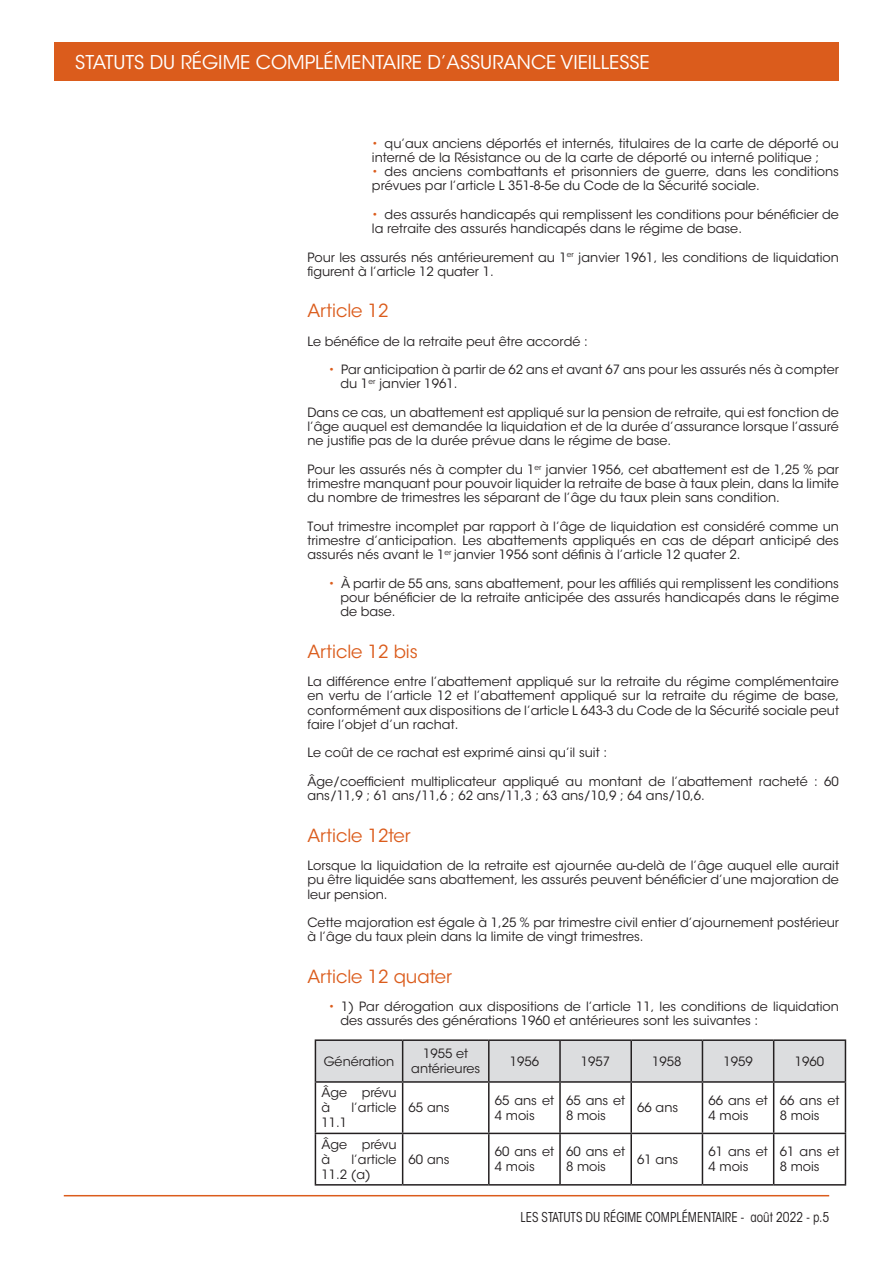
<style>
.page{position:relative;width:893px;height:1263px;background:#fff}
.page>*{position:absolute;margin:0;border:0;box-sizing:border-box;transform-origin:0 0}
.t1{font:18.9px "ITC Avant Garde Std";color:#fff}
.t2{font:18px "ITC Avant Garde Std";color:#db5c1c}
.t3{font:condensed 13.5px "ITC Avant Garde Std";color:#231f20}
.text_Statut{font:12.75px/14.2px "ITC Avant Garde Std";color:#231f20}
.s1{color:#db5c1c}
</style>
<div class="page">
<div style="left:54px;top:43px;width:785px;height:38px;background:#db5c1c"></div>
<div style="left:316px;top:1041px;width:529px;height:40px;background:#dcdddf"></div>
<hr style="left:315px;top:1039px;width:88px;height:2px;background:#231f20">
<hr style="left:315px;top:1041px;width:1px;height:40px;background:#231f20">
<hr style="left:403px;top:1039px;width:86px;height:2px;background:#231f20">
<hr style="left:402px;top:1041px;width:1px;height:40px;background:#231f20">
<hr style="left:489px;top:1039px;width:71px;height:2px;background:#231f20">
<hr style="left:488px;top:1041px;width:2px;height:40px;background:#231f20">
<hr style="left:560px;top:1039px;width:71px;height:2px;background:#231f20">
<hr style="left:559px;top:1041px;width:2px;height:40px;background:#231f20">
<hr style="left:631px;top:1039px;width:71px;height:2px;background:#231f20">
<hr style="left:630px;top:1041px;width:2px;height:40px;background:#231f20">
<hr style="left:702px;top:1039px;width:72px;height:2px;background:#231f20">
<hr style="left:702px;top:1041px;width:1px;height:40px;background:#231f20">
<hr style="left:774px;top:1039px;width:72px;height:2px;background:#231f20">
<hr style="left:773px;top:1041px;width:1px;height:40px;background:#231f20">
<hr style="left:845px;top:1041px;width:1px;height:40px;background:#231f20">
<hr style="left:315px;top:1081px;width:88px;height:2px;background:#231f20">
<hr style="left:315px;top:1083px;width:1px;height:50px;background:#231f20">
<hr style="left:403px;top:1081px;width:86px;height:2px;background:#231f20">
<hr style="left:402px;top:1083px;width:1px;height:50px;background:#231f20">
<hr style="left:489px;top:1081px;width:71px;height:2px;background:#231f20">
<hr style="left:488px;top:1083px;width:2px;height:50px;background:#231f20">
<hr style="left:560px;top:1081px;width:71px;height:2px;background:#231f20">
<hr style="left:559px;top:1083px;width:2px;height:50px;background:#231f20">
<hr style="left:631px;top:1081px;width:71px;height:2px;background:#231f20">
<hr style="left:630px;top:1083px;width:2px;height:50px;background:#231f20">
<hr style="left:702px;top:1081px;width:72px;height:2px;background:#231f20">
<hr style="left:702px;top:1083px;width:1px;height:50px;background:#231f20">
<hr style="left:774px;top:1081px;width:72px;height:2px;background:#231f20">
<hr style="left:773px;top:1083px;width:1px;height:50px;background:#231f20">
<hr style="left:845px;top:1083px;width:1px;height:50px;background:#231f20">
<hr style="left:315px;top:1133px;width:88px;height:1px;background:#231f20">
<hr style="left:315px;top:1134px;width:1px;height:50px;background:#231f20">
<hr style="left:403px;top:1133px;width:86px;height:1px;background:#231f20">
<hr style="left:402px;top:1134px;width:1px;height:50px;background:#231f20">
<hr style="left:489px;top:1133px;width:71px;height:1px;background:#231f20">
<hr style="left:488px;top:1134px;width:2px;height:50px;background:#231f20">
<hr style="left:560px;top:1133px;width:71px;height:1px;background:#231f20">
<hr style="left:559px;top:1134px;width:2px;height:50px;background:#231f20">
<hr style="left:631px;top:1133px;width:71px;height:1px;background:#231f20">
<hr style="left:630px;top:1134px;width:2px;height:50px;background:#231f20">
<hr style="left:702px;top:1133px;width:72px;height:1px;background:#231f20">
<hr style="left:702px;top:1134px;width:1px;height:50px;background:#231f20">
<hr style="left:774px;top:1133px;width:72px;height:1px;background:#231f20">
<hr style="left:773px;top:1134px;width:1px;height:50px;background:#231f20">
<hr style="left:845px;top:1134px;width:1px;height:50px;background:#231f20">
<hr style="left:315px;top:1184px;width:88px;height:1px;background:#231f20">
<hr style="left:403px;top:1184px;width:86px;height:1px;background:#231f20">
<hr style="left:489px;top:1184px;width:71px;height:1px;background:#231f20">
<hr style="left:560px;top:1184px;width:71px;height:1px;background:#231f20">
<hr style="left:631px;top:1184px;width:71px;height:1px;background:#231f20">
<hr style="left:702px;top:1184px;width:72px;height:1px;background:#231f20">
<hr style="left:774px;top:1184px;width:72px;height:1px;background:#231f20">
<hr style="left:64px;top:1195px;width:765px;height:1px;background:#db5c1c">
<p class="t1" style="left:75px;top:50px;width:576px">STATUTS DU RÉGIME COMPLÉMENTAIRE D’ASSURANCE VIEILLESSE</p>
<p class="text_Statut" style="left:372px;top:136px;width:468px"><span class="s1">•</span> qu’aux anciens déportés et internés, titulaires de la carte de déporté ou interné de la Résistance ou de la carte de déporté ou interné politique ;</p>
<p class="text_Statut" style="left:372px;top:165px;width:469px"><span class="s1">•</span> des anciens combattants et prisonniers de guerre, dans les conditions prévues par l’article L 351-8-5e du Code de la Sécurité sociale.</p>
<p class="text_Statut" style="left:372px;top:207px;width:468px"><span class="s1">•</span> des assurés handicapés qui remplissent les conditions pour bénéficier de la retraite des assurés handicapés dans le régime de base.</p>
<p class="text_Statut" style="left:307px;top:250px;width:533px">Pour les assurés nés antérieurement au 1<sup>er</sup> janvier 1961, les conditions de liquidation figurent à l’article 12 quater 1.</p>
<p class="t2" style="left:307px;top:300px;width:83px">Article 12</p>
<p class="text_Statut" style="left:307px;top:334px;width:282px">Le bénéfice de la retraite peut être accordé :</p>
<p class="text_Statut" style="left:340px;top:363px;width:500px;text-indent:-12px"><span class="s1">•</span> Par anticipation à partir de 62 ans et avant 67 ans pour les assurés nés à compter du 1<sup>er</sup> janvier 1961.</p>
<p class="text_Statut" style="left:307px;top:405px;width:533px;text-align:justify">Dans ce cas, un abattement est appliqué sur la pension de retraite, qui est fonction de l’âge auquel est demandée la liquidation et de la durée d’assurance lorsque l’assuré ne justifie pas de la durée prévue dans le régime de base.</p>
<p class="text_Statut" style="left:307px;top:462px;width:533px;text-align:justify">Pour les assurés nés à compter du 1<sup>er</sup> janvier 1956, cet abattement est de 1,25 % par trimestre manquant pour pouvoir liquider la retraite de base à taux plein, dans la limite du nombre de trimestres les séparant de l’âge du taux plein sans condition.</p>
<p class="text_Statut" style="left:307px;top:519px;width:533px;text-align:justify">Tout trimestre incomplet par rapport à l’âge de liquidation est considéré comme un trimestre d’anticipation. Les abattements appliqués en cas de départ anticipé des assurés nés avant le 1<sup>er</sup> janvier 1956 sont définis à l’article 12 quater 2.</p>
<p class="text_Statut" style="left:340px;top:576px;width:500px;text-align:justify;text-indent:-12px"><span class="s1">•</span> À partir de 55 ans, sans abattement, pour les affiliés qui remplissent les conditions pour bénéficier de la retraite anticipée des assurés handicapés dans le régime de base.</p>
<p class="t2" style="left:307px;top:640px;width:112px">Article 12 bis</p>
<p class="text_Statut" style="left:307px;top:675px;width:533px;text-align:justify">La différence entre l’abattement appliqué sur la retraite du régime complémentaire en vertu de l’article 12 et l’abattement appliqué sur la retraite du régime de base, conformément aux dispositions de l’article L 643-3 du Code de la Sécurité sociale peut faire l’objet d’un rachat.</p>
<p class="text_Statut" style="left:307px;top:746px;width:301px">Le coût de ce rachat est exprimé ainsi qu’il suit :</p>
<p class="text_Statut" style="left:307px;top:774px;width:533px">Âge/coefficient multiplicateur appliqué au montant de l’abattement racheté : 60 ans/11,9 ; 61 ans/11,6 ; 62 ans/11,3 ; 63 ans/10,9 ; 64 ans/10,6.</p>
<p class="t2" style="left:307px;top:824px;width:105px">Article 12ter</p>
<p class="text_Statut" style="left:307px;top:858px;width:533px;text-align:justify">Lorsque la liquidation de la retraite est ajournée au-delà de l’âge auquel elle aurait pu être liquidée sans abattement, les assurés peuvent bénéficier d’une majoration de leur pension.</p>
<p class="text_Statut" style="left:307px;top:915px;width:533px">Cette majoration est égale à 1,25 % par trimestre civil entier d’ajournement postérieur à l’âge du taux plein dans la limite de vingt trimestres.</p>
<p class="t2" style="left:307px;top:965px;width:146px">Article 12 quater</p>
<p class="text_Statut" style="left:340px;top:999px;width:500px;text-indent:-12px"><span class="s1">•</span> 1) Par dérogation aux dispositions de l’article 11, les conditions de liquidation des assurés des générations 1960 et antérieures sont les suivantes :</p>
<p class="text_Statut" style="left:324px;top:1054px;width:72px">Génération</p>
<p class="text_Statut" style="left:411px;top:1046px;width:70px;line-height:15px;text-align:center">1955 et antérieures</p>
<p class="text_Statut" style="left:510px;top:1054px;width:31px">1956</p>
<p class="text_Statut" style="left:581px;top:1054px;width:31px">1957</p>
<p class="text_Statut" style="left:652px;top:1054px;width:31px">1958</p>
<p class="text_Statut" style="left:723px;top:1054px;width:31px">1959</p>
<p class="text_Statut" style="left:795px;top:1054px;width:31px">1960</p>
<p class="text_Statut" style="left:321px;top:1085px;width:77px;line-height:15px">Âge prévu à</p>
<p class="text_Statut" style="left:409px;top:1101px;width:42px">65 ans</p>
<p class="text_Statut" style="left:495px;top:1093px;width:61px;line-height:15px">65 ans et<br>4 mois</p>
<p class="text_Statut" style="left:566px;top:1093px;width:61px;line-height:15px">65 ans et<br>8 mois</p>
<p class="text_Statut" style="left:637px;top:1101px;width:42px">66 ans</p>
<p class="text_Statut" style="left:708px;top:1093px;width:61px;line-height:15px">66 ans et<br>4 mois</p>
<p class="text_Statut" style="left:780px;top:1093px;width:61px;line-height:15px">66 ans et<br>8 mois</p>
<p class="text_Statut" style="left:351px;top:1101px;width:47px">l’article</p>
<p class="text_Statut" style="left:321px;top:1116px;width:27px">11.1</p>
<p class="text_Statut" style="left:321px;top:1137px;width:77px;line-height:15px">Âge prévu à</p>
<p class="text_Statut" style="left:321px;top:1152px;width:77px;line-height:15px;text-indent:30px">l’article<br>11.2 (a)</p>
<p class="text_Statut" style="left:409px;top:1152px;width:42px">60 ans</p>
<p class="text_Statut" style="left:495px;top:1144px;width:61px;line-height:15px">60 ans et<br>4 mois</p>
<p class="text_Statut" style="left:566px;top:1144px;width:61px;line-height:15px">60 ans et<br>8 mois</p>
<p class="text_Statut" style="left:637px;top:1152px;width:42px">61 ans</p>
<p class="text_Statut" style="left:708px;top:1144px;width:61px;line-height:15px">61 ans et<br>4 mois</p>
<p class="text_Statut" style="left:780px;top:1144px;width:61px;line-height:15px">61 ans et<br>8 mois</p>
<p class="t3" style="left:521px;top:1209px;width:310px">LES STATUTS DU RÉGIME COMPLÉMENTAIRE - août 2022 - p.5</p>
</div>
